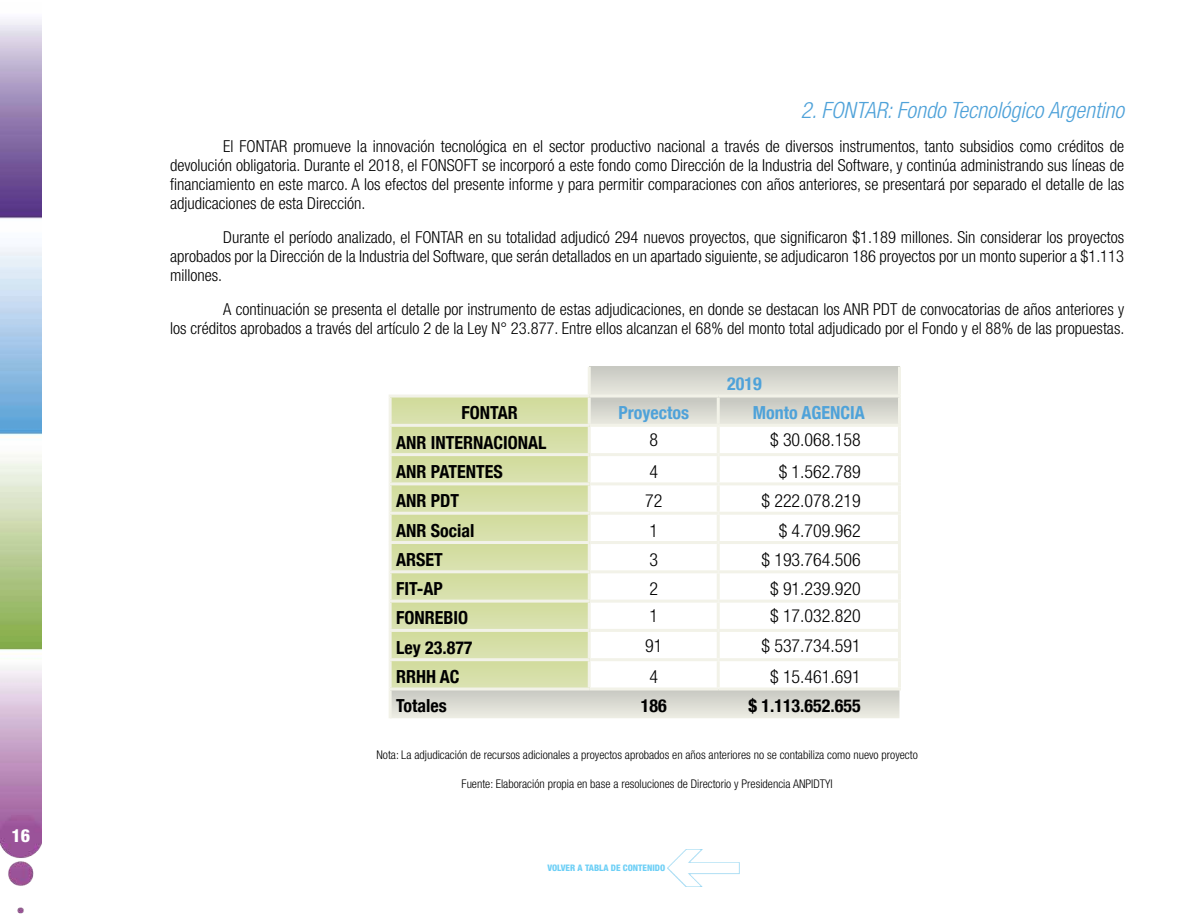
<style>
.page{position:relative;width:1188px;height:918px;background:#fff}
.page>*{position:absolute;margin:0;border:0;box-sizing:border-box;transform-origin:0 0}
.t1{font:italic 300 condensed 22.5px "Helvetica Neue LT Std";color:#4fa2d9}
.t2{font:300 condensed 18px "Helvetica Neue LT Std";color:#000}
.t3{font:700 condensed 18px "Helvetica Neue";color:#000}
.t4{font:700 condensed 18px "Helvetica Neue";color:#4fa2d9}
.t5{font:800 condensed 18px "Helvetica Neue LT Std";color:#fff}
.t6{font:300 condensed 16.5px/19px "Helvetica Neue LT Std";color:#000;text-align:justify}
.t7{font:300 condensed 12px "Helvetica Neue LT Std";color:#000}
.t8{font:800 condensed 9px "Helvetica Neue LT Std";color:#6dcff6}
</style>
<div class="page">
<img style="left:0;top:19px;width:42px;height:895px">
<img style="left:668px;top:850px;width:72px;height:37px">
<svg style="left:591px;top:367px;width:307px;height:28px;background:#d7d8d0"></svg>
<div style="left:390px;top:396px;width:199px;height:29px;background:#d5dea5"></div>
<svg style="left:591px;top:398px;width:307px;height:26px;background:#d6d6ce"></svg>
<div style="left:390px;top:425px;width:199px;height:30px;background:#d5dea6"></div>
<div style="left:390px;top:455px;width:199px;height:29px;background:#d5dea6"></div>
<div style="left:390px;top:484px;width:199px;height:29px;background:linear-gradient(to right,#d5dea6,#d5dea6)"></div>
<div style="left:390px;top:513px;width:199px;height:30px;background:#d5dfa7"></div>
<div style="left:390px;top:543px;width:199px;height:29px;background:#d5dfa6"></div>
<div style="left:390px;top:572px;width:199px;height:29px;background:linear-gradient(to right,#d5dfa6,#d5dfa6)"></div>
<div style="left:390px;top:601px;width:199px;height:29px;background:#d6dfa8"></div>
<div style="left:390px;top:630px;width:199px;height:30px;background:#d6dfa7"></div>
<div style="left:390px;top:660px;width:199px;height:29px;background:#d6dfa8"></div>
<svg style="left:392px;top:691px;width:507px;height:27px;background:#dbdbd3"></svg>
<hr style="left:389px;top:691px;width:3px;height:27px;background:#f2f2e8">
<hr style="left:588px;top:367px;width:3px;height:28px;background:#f2f2e8">
<hr style="left:898px;top:367px;width:3px;height:28px;background:#f2f2e8">
<hr style="left:717px;top:398px;width:3px;height:26px;background:#f2f2e8">
<hr style="left:898px;top:398px;width:3px;height:26px;background:#f2f2e8">
<hr style="left:589px;top:395px;width:129px;height:3px;background:#f2f2e8">
<hr style="left:718px;top:395px;width:183px;height:3px;background:#f2f2e8">
<hr style="left:389px;top:395px;width:200px;height:3px;background:#f2f2e8">
<hr style="left:389px;top:398px;width:3px;height:26px;background:#f2f2e8">
<hr style="left:588px;top:398px;width:3px;height:26px;background:#f2f2e8">
<hr style="left:389px;top:427px;width:3px;height:26px;background:#f2f2e8">
<hr style="left:389px;top:424px;width:200px;height:3px;background:#f2f2e8">
<hr style="left:389px;top:453px;width:200px;height:3px;background:#f2f2e8">
<hr style="left:389px;top:456px;width:3px;height:26px;background:#f2f2e8">
<hr style="left:389px;top:482px;width:200px;height:3px;background:#f2f2e8">
<hr style="left:389px;top:485px;width:3px;height:27px;background:#f2f2e8">
<hr style="left:389px;top:515px;width:3px;height:26px;background:#f2f2e8">
<hr style="left:389px;top:544px;width:3px;height:26px;background:#f2f2e8">
<hr style="left:389px;top:573px;width:3px;height:27px;background:#f2f2e8">
<hr style="left:389px;top:603px;width:3px;height:26px;background:#f2f2e8">
<hr style="left:389px;top:632px;width:3px;height:26px;background:#f2f2e8">
<hr style="left:389px;top:661px;width:3px;height:27px;background:#f2f2e8">
<hr style="left:389px;top:512px;width:200px;height:3px;background:#f2f2e8">
<hr style="left:389px;top:541px;width:200px;height:3px;background:#f2f2e8">
<hr style="left:389px;top:570px;width:200px;height:3px;background:#f2f2e8">
<hr style="left:389px;top:600px;width:200px;height:3px;background:#f2f2e8">
<hr style="left:389px;top:629px;width:200px;height:3px;background:#f2f2e8">
<hr style="left:389px;top:658px;width:200px;height:3px;background:#f2f2e8">
<hr style="left:389px;top:688px;width:200px;height:3px;background:#f2f2e8">
<hr style="left:589px;top:424px;width:129px;height:3px;background:#f2f2e8">
<hr style="left:588px;top:427px;width:3px;height:26px;background:#f2f2e8">
<hr style="left:718px;top:424px;width:183px;height:3px;background:#f2f2e8">
<hr style="left:717px;top:427px;width:3px;height:26px;background:#f2f2e8">
<hr style="left:898px;top:427px;width:3px;height:26px;background:#f2f2e8">
<hr style="left:589px;top:453px;width:129px;height:3px;background:#f2f2e8">
<hr style="left:588px;top:456px;width:3px;height:26px;background:#f2f2e8">
<hr style="left:718px;top:453px;width:183px;height:3px;background:#f2f2e8">
<hr style="left:717px;top:456px;width:3px;height:26px;background:#f2f2e8">
<hr style="left:898px;top:456px;width:3px;height:26px;background:#f2f2e8">
<hr style="left:589px;top:482px;width:129px;height:3px;background:#f2f2e8">
<hr style="left:588px;top:485px;width:3px;height:27px;background:#f2f2e8">
<hr style="left:718px;top:482px;width:183px;height:3px;background:#f2f2e8">
<hr style="left:717px;top:485px;width:3px;height:27px;background:#f2f2e8">
<hr style="left:898px;top:485px;width:3px;height:27px;background:#f2f2e8">
<hr style="left:589px;top:512px;width:129px;height:3px;background:#f2f2e8">
<hr style="left:588px;top:515px;width:3px;height:26px;background:#f2f2e8">
<hr style="left:718px;top:512px;width:183px;height:3px;background:#f2f2e8">
<hr style="left:717px;top:515px;width:3px;height:26px;background:#f2f2e8">
<hr style="left:898px;top:515px;width:3px;height:26px;background:#f2f2e8">
<hr style="left:589px;top:541px;width:129px;height:3px;background:#f2f2e8">
<hr style="left:588px;top:544px;width:3px;height:26px;background:#f2f2e8">
<hr style="left:718px;top:541px;width:183px;height:3px;background:#f2f2e8">
<hr style="left:717px;top:544px;width:3px;height:26px;background:#f2f2e8">
<hr style="left:898px;top:544px;width:3px;height:26px;background:#f2f2e8">
<hr style="left:589px;top:570px;width:129px;height:3px;background:#f2f2e8">
<hr style="left:588px;top:573px;width:3px;height:27px;background:#f2f2e8">
<hr style="left:718px;top:570px;width:183px;height:3px;background:#f2f2e8">
<hr style="left:717px;top:573px;width:3px;height:27px;background:#f2f2e8">
<hr style="left:898px;top:573px;width:3px;height:27px;background:#f2f2e8">
<hr style="left:589px;top:600px;width:129px;height:3px;background:#f2f2e8">
<hr style="left:588px;top:603px;width:3px;height:26px;background:#f2f2e8">
<hr style="left:718px;top:600px;width:183px;height:3px;background:#f2f2e8">
<hr style="left:717px;top:603px;width:3px;height:26px;background:#f2f2e8">
<hr style="left:898px;top:603px;width:3px;height:26px;background:#f2f2e8">
<hr style="left:589px;top:629px;width:129px;height:3px;background:#f2f2e8">
<hr style="left:588px;top:632px;width:3px;height:26px;background:#f2f2e8">
<hr style="left:718px;top:629px;width:183px;height:3px;background:#f2f2e8">
<hr style="left:717px;top:632px;width:3px;height:26px;background:#f2f2e8">
<hr style="left:898px;top:632px;width:3px;height:26px;background:#f2f2e8">
<hr style="left:589px;top:658px;width:129px;height:3px;background:#f2f2e8">
<hr style="left:588px;top:661px;width:3px;height:27px;background:#f2f2e8">
<hr style="left:589px;top:688px;width:129px;height:3px;background:#f2f2e8">
<hr style="left:718px;top:658px;width:183px;height:3px;background:#f2f2e8">
<hr style="left:717px;top:661px;width:3px;height:27px;background:#f2f2e8">
<hr style="left:898px;top:661px;width:3px;height:27px;background:#f2f2e8">
<hr style="left:718px;top:688px;width:183px;height:3px;background:#f2f2e8">
<p class="t5" style="left:12px;top:825px;width:20px">16</p>
<h1 class="t1" style="left:801px;top:97px;width:325px">2. FONTAR: Fondo Tecnológico Argentino</h1>
<p class="t6" style="left:170px;top:137px;width:956px;text-indent:53px">El FONTAR promueve la innovación tecnológica en el sector productivo nacional a través de diversos instrumentos, tanto subsidios como créditos de devolución obligatoria. Durante el 2018, el FONSOFT se incorporó a este fondo como Dirección de la Industria del Software, y continúa administrando sus líneas de financiamiento en este marco. A los efectos del presente informe y para permitir comparaciones con años anteriores, se presentará por separado el detalle de las adjudicaciones de esta Dirección.</p>
<p class="t6" style="left:170px;top:228px;width:956px;text-indent:53px">Durante el período analizado, el FONTAR en su totalidad adjudicó 294 nuevos proyectos, que significaron $1.189 millones. Sin considerar los proyectos aprobados por la Dirección de la Industria del Software, que serán detallados en un apartado siguiente, se adjudicaron 186 proyectos por un monto superior a $1.113 millones.</p>
<p class="t6" style="left:170px;top:299px;width:956px;text-align:right">A continuación se presenta el detalle por instrumento de estas adjudicaciones, en donde se destacan los ANR PDT de convocatorias de años anteriores y<br>los créditos aprobados a través del artículo 2 de la Ley N° 23.877. Entre ellos alcanzan el 68% del monto total adjudicado por el Fondo y el 88% de las propuestas.</p>
<p class="t4" style="left:727px;top:369px;width:36px">2019</p>
<p class="t3" style="left:462px;top:398px;width:58px">FONTAR</p>
<p class="t4" style="left:618px;top:398px;width:72px">Proyectos</p>
<p class="t4" style="left:753px;top:398px;width:113px">Monto AGENCIA</p>
<p class="t3" style="left:396px;top:427px;width:152px">ANR INTERNACIONAL</p>
<p class="t2" style="left:649px;top:430px;width:10px">8</p>
<p class="t2" style="left:770px;top:430px;width:92px">$ 30.068.158</p>
<p class="t3" style="left:396px;top:457px;width:108px">ANR PATENTES</p>
<p class="t2" style="left:649px;top:461px;width:10px">4</p>
<p class="t2" style="left:779px;top:461px;width:84px">$ 1.562.789</p>
<p class="t3" style="left:396px;top:486px;width:64px">ANR PDT</p>
<p class="t2" style="left:645px;top:491px;width:19px">72</p>
<p class="t2" style="left:761px;top:491px;width:101px">$ 222.078.219</p>
<p class="t3" style="left:396px;top:515px;width:80px">ANR Social</p>
<p class="t2" style="left:649px;top:520px;width:10px">1</p>
<p class="t2" style="left:779px;top:520px;width:84px">$ 4.709.962</p>
<p class="t3" style="left:396px;top:545px;width:48px">ARSET</p>
<p class="t2" style="left:649px;top:549px;width:10px">3</p>
<p class="t2" style="left:761px;top:549px;width:101px">$ 193.764.506</p>
<p class="t3" style="left:396px;top:574px;width:48px">FIT-AP</p>
<p class="t2" style="left:649px;top:578px;width:10px">2</p>
<p class="t2" style="left:770px;top:578px;width:92px">$ 91.239.920</p>
<p class="t3" style="left:396px;top:603px;width:73px">FONREBIO</p>
<p class="t2" style="left:649px;top:606px;width:10px">1</p>
<p class="t2" style="left:770px;top:606px;width:92px">$ 17.032.820</p>
<p class="t3" style="left:396px;top:632px;width:78px">Ley 23.877</p>
<p class="t2" style="left:645px;top:635px;width:19px">91</p>
<p class="t2" style="left:761px;top:635px;width:101px">$ 537.734.591</p>
<p class="t3" style="left:396px;top:662px;width:65px">RRHH AC</p>
<p class="t2" style="left:649px;top:666px;width:10px">4</p>
<p class="t2" style="left:770px;top:666px;width:92px">$ 15.461.691</p>
<p class="t3" style="left:396px;top:691px;width:52px">Totales</p>
<p class="t3" style="left:641px;top:691px;width:27px">186</p>
<p class="t3" style="left:748px;top:691px;width:114px">$ 1.113.652.655</p>
<p class="t7" style="left:376px;top:748px;width:543px">Nota: La adjudicación de recursos adicionales a proyectos aprobados en años anteriores no se contabiliza como nuevo proyecto</p>
<p class="t7" style="left:462px;top:777px;width:373px">Fuente: Elaboración propia en base a resoluciones de Directorio y Presidencia ANPIDTYI</p>
<p class="t8" style="left:547px;top:862px;width:119px">VOLVER A TABLA DE CONTENIDO</p>
</div>
